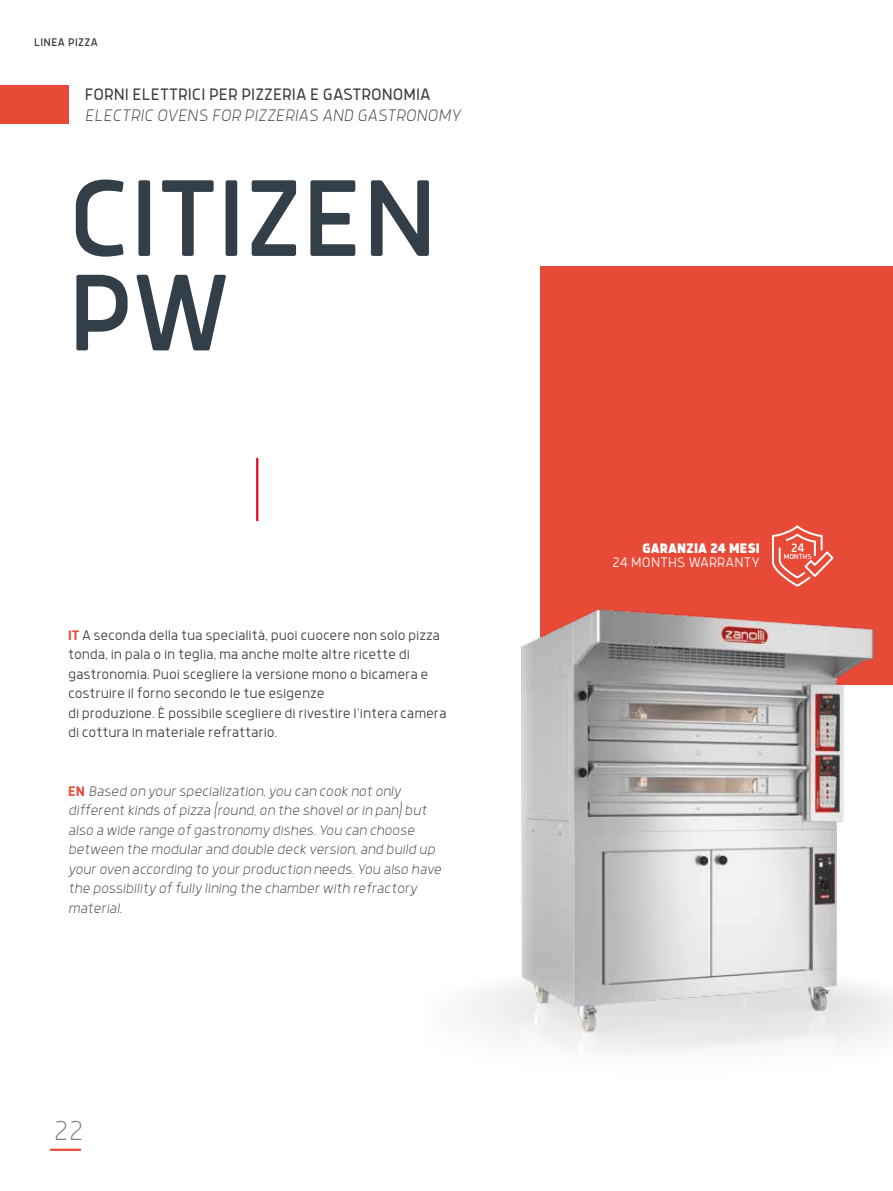
<style>
.page{position:relative;width:893px;height:1191px;background:#fff}
.page>*{position:absolute;margin:0;border:0;box-sizing:border-box;transform-origin:0 0}
.t1{font:120px/94.5px "Anteb";letter-spacing:-.01em;color:#323e48}
.t2{font:200 30px "Anteb";color:#7d868c}
.t3{font:italic 200 18px "Anteb";color:#3c3c3b}
.t4{font:300 18px "Anteb";color:#3c3c3b}
.t5{font:italic 200 15px/19.5px "Anteb Alt";letter-spacing:-.01em;color:#3c3c3b}
.t6{font:300 15px/19.5px "Anteb Alt";letter-spacing:-.01em;color:#3c3c3b}
.t7{font:300 15px "Anteb Alt";letter-spacing:.01em;color:#fff}
.t8{font:900 15px "Anteb Alt";letter-spacing:.01em;color:#fff}
.t9{font:13.2px "Anteb";color:#fff}
.t10{font:12px "Anteb";letter-spacing:.03em;color:#3c3c3b}
.t11{font:7.95px "Anteb";letter-spacing:-.01em;color:#fff}
.s1{font-weight:700;color:#e84a38}
.s2{font-weight:700;font-style:normal;color:#e84a38}
</style>
<div class="page">
<hr style="left:51px;top:1148px;width:29px;height:2px;background:#e84a38">
<div style="left:0;top:85px;width:68px;height:38px;background:#e84a38"></div>
<hr style="left:256px;top:459px;width:2px;height:61px;background:#db0b34">
<div style="left:540px;top:266px;width:353px;height:419px;background:#e84a38"></div>
<svg style="left:772px;top:525px;width:62px;height:62px"></svg>
<img style="left:472px;top:609px;width:421px;height:444px">
<p class="t10" style="left:34px;top:35px;width:65px">LINEA PIZZA</p>
<p class="t4" style="left:85px;top:84px;width:347px">FORNI ELETTRICI PER PIZZERIA E GASTRONOMIA</p>
<p class="t3" style="left:85px;top:105px;width:378px">ELECTRIC OVENS FOR PIZZERIAS AND GASTRONOMY</p>
<h1 class="t1" style="left:68px;top:167px;width:371px">CITIZEN<br>PW</h1>
<p class="t6" style="left:68px;top:625px;width:380px"><span class="s1">IT</span> A seconda della tua specialità, puoi cuocere non solo pizza tonda, in pala o in teglia, ma anche molte altre ricette di gastronomia. Puoi scegliere la versione mono o bicamera e costruire il forno secondo le tue esigenze<br>di produzione. È possibile scegliere di rivestire l’intera camera di cottura in materiale refrattario.</p>
<p class="t5" style="left:68px;top:781px;width:375px"><span class="s2">EN</span> Based on your specialization, you can cook not only different kinds of pizza (round, on the shovel or in pan) but also a wide range of gastronomy dishes. You can choose between the modular and double deck version, and build up your oven according to your production needs. You also have the possibility of fully lining the chamber with refractory material.</p>
<h2 class="t2" style="left:54px;top:1113px;width:31px">22</h2>
<p class="t8" style="left:642px;top:538px;width:119px">GARANZIA 24 MESI</p>
<p class="t7" style="left:612px;top:554px;width:149px">24 MONTHS WARRANTY</p>
<p class="t9" style="left:791px;top:540px;width:15px">24</p>
<p class="t11" style="left:784px;top:551px;width:29px">MONTHS</p>
</div>
